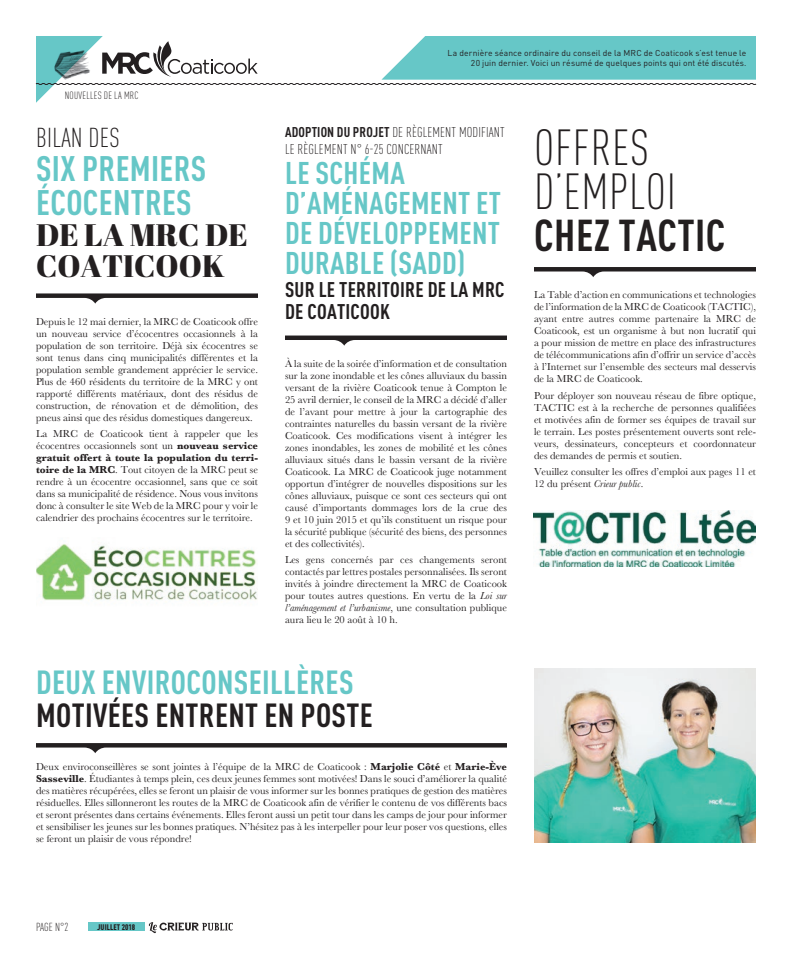
<style>
.page{position:relative;width:792px;height:972px;background:#fff}
.page>*{position:absolute;margin:0;border:0;box-sizing:border-box;transform-origin:0 0}
.t1{font:300 condensed 50px/44px "DINOT";letter-spacing:.01em;color:#231f20}
.t2{font:700 condensed 44px "DINOT";color:#231f20}
.t3{font:700 condensed 35px/34px "DINOT";letter-spacing:.01em;color:#66c7c7}
.t4{font:700 condensed 33px "DINOT";letter-spacing:.01em;color:#66c7c7}
.t5{font:700 condensed 33px "DINOT";letter-spacing:.01em;color:#231f20}
.t6{font:700 condensed 31px/30px "DINOT";letter-spacing:.01em;color:#66c7c7}
.t7{font:31px/31px "Abril Fatface";color:#231f20}
.t8{font:300 condensed 27px "DINOT";letter-spacing:.01em;color:#231f20}
.t9{font:700 condensed 21px/22px "DINOT";letter-spacing:.01em;color:#231f20}
.t10{font:300 condensed 14px/17px "DINOT";letter-spacing:.01em;color:#231f20}
.t11{font:300 condensed 11.5px "DINOT";color:#231f20}
.t12{font:10.5px/12px "Baskerville";color:#231f20;text-align:justify}
.t13{font:300 condensed 10.5px "DINOT";letter-spacing:.03em;color:#231f20}
.t14{font:8.5px/10px "DINOT";letter-spacing:.015em;color:#231f20;text-align:right}
.t15{font:900 condensed 8px "DINOT";letter-spacing:.01em;color:#231f20}
.s1{font-weight:700}
.s2{font-style:italic}
</style>
<div class="page">
<svg style="left:35px;top:36px;width:722px;height:67px"></svg>
<svg style="left:149px;top:922px;width:84px;height:11px"></svg>
<div style="left:88px;top:922px;width:56px;height:9px;background:#66c7c7"></div>
<img style="left:534px;top:669px;width:222px;height:173px">
<img style="left:36px;top:544px;width:222px;height:57px">
<img style="left:534px;top:510px;width:222px;height:57px">
<svg style="left:36px;top:293px;width:222px;height:11px"></svg>
<svg style="left:285px;top:336px;width:222px;height:10px"></svg>
<svg style="left:534px;top:267px;width:222px;height:10px"></svg>
<svg style="left:36px;top:743px;width:471px;height:10px"></svg>
<p class="t13" style="left:65px;top:89px;width:65px">NOUVELLES DE LA MRC</p>
<h3 class="t8" style="left:36px;top:122px;width:85px">BILAN DES</h3>
<h3 class="t3" style="left:36px;top:151px;width:172px">SIX PREMIERS<br>ÉCOCENTRES</h3>
<h3 class="t7" style="left:36px;top:219px;width:213px">DE LA MRC DE<br>COATIC OOK</h3>
<p class="t12" style="left:36px;top:315px;width:224px">Depuis le 12 mai dernier, la MRC de Coaticook offre un nouveau service d’écocentres occasionnels à la population de son territoire. Déjà six écocentres se sont tenus dans cinq municipalités différentes et la population semble grandement apprécier le service.<br>Plus de 460 résidents du territoire de la MRC y ont rapporté différents matériaux, dont des résidus de construction, de rénovation et de démolition, des pneus ainsi que des résidus domestiques dangereux.</p>
<p class="t12" style="left:36px;top:428px;width:224px">La MRC de Coaticook tient à rappeler que les écocentres occasionnels sont un <span class="s1">nouveau service gratuit offert à toute la population du terri&shy;toire de la MRC</span>. Tout citoyen de la MRC peut se rendre à un écocentre occasionnel, sans que ce soit dans sa municipalité de résidence. Nous vous invitons donc à consulter le site Web de la MRC pour y voir le calendrier des prochains écocentres sur le territoire.</p>
<p class="t14" style="left:448px;top:48px;width:300px">La dernière séance ordinaire du conseil de la MRC de Coaticook s’est tenue le<br>20 juin dernier. Voici un résumé de quelques points qui ont été discutés.</p>
<h3 class="t10" style="left:285px;top:124px;width:221px"><span class="s1">ADOPTION DU PROJET</span> DE RÈGLEMENT MODIFIANT<br>LE RÈGLEMENT N° 6-25 CONCERNANT</h3>
<h3 class="t6" style="left:285px;top:158px;width:217px">LE SCHÉMA<br>D’AMÉNAGEMENT ET<br>DE DÉVELOPPEMENT<br>DURABLE (SADD</h3>
<h3 class="t6" style="left:457px;top:248px;width:10px">)</h3>
<h3 class="t9" style="left:285px;top:278px;width:199px">SUR LE TERRITOIRE DE LA MRC<br>DE COATICOOK</h3>
<p class="t12" style="left:285px;top:357px;width:224px">À la suite de la soirée d’information et de consultation sur la zone inondable et les cônes alluviaux du bassin versant de la rivière Coaticook tenue à Compton le 25 avril dernier, le conseil de la MRC a décidé d’aller de l’avant pour mettre à jour la cartographie des contraintes naturelles du bassin versant de la rivière Coaticook. Ces modifications visent à intégrer les zones inondables, les zones de mobilité et les cônes alluviaux situés dans le bassin versant de la rivière Coaticook. La MRC de Coaticook juge notamment opportun d’intégrer de nouvelles dispositions sur les cônes alluviaux, puisque ce sont ces secteurs qui ont causé d’importants dommages lors de la crue des 9 et 10 juin 2015 et qu’ils constituent un risque pour la sécurité publique (sécurité des biens, des personnes et des collectivités).</p>
<p class="t12" style="left:285px;top:554px;width:224px">Les gens concernés par ces changements seront contactés par lettres postales personnalisées. Ils seront invités à joindre directement la MRC de Coaticook pour toutes autres questions. En vertu de la <span class="s2">Loi sur l’aménagement et l’urbanisme</span>, une consultation publique aura lieu le 20 août à 10 h.</p>
<h1 class="t1" style="left:534px;top:125px;width:143px">OFFRES<br>D’EMPLOI</h1>
<h2 class="t2" style="left:534px;top:208px;width:103px">CHEZ TACTIC</h2>
<p class="t12" style="left:534px;top:289px;width:224px">La Table d’action en communications et technologies de l’information de la MRC de Coaticook (TACTIC), ayant entre autres comme partenaire la MRC de Coaticook, est un organisme à but non lucratif qui a pour mission de mettre en place des infrastructures de télécommunications afin d’offrir un service d’accès à l’Internet sur l’ensemble des secteurs mal desservis de la MRC de Coaticook.</p>
<p class="t12" style="left:534px;top:389px;width:224px">Pour déployer son nouveau réseau de fibre optique, TACTIC est à la recherche de personnes qualifiées et motivées afin de former ses équipes de travail sur le terrain. Les postes présentement ouverts sont rele&shy;veurs, dessinateurs, concepteurs et coordonnateur des demandes de permis et soutien.</p>
<p class="t12" style="left:534px;top:466px;width:224px">Veuillez consulter les offres d’emploi aux pages 11 et<br>12 du présent <span class="s2">Crieur public</span>.</p>
<h3 class="t4" style="left:36px;top:662px;width:319px">DEUX ENVIROCONSEILLÈRES</h3>
<h3 class="t5" style="left:36px;top:695px;width:338px">MOTIVÉES ENTRENT EN POSTE</h3>
<p class="t12" style="left:36px;top:760px;width:473px">Deux enviroconseillères se sont jointes à l’équipe de la MRC de Coaticook : <span class="s1">Marjolie Côté</span> et <span class="s1">Marie-Ève Sasseville</span>. Étudiantes à temps plein, ces deux jeunes femmes sont motivées! Dans le souci d’améliorer la qualité des matières récupérées, elles se feront un plaisir de vous informer sur les bonnes pratiques de gestion des matières résiduelles. Elles sillonneront les routes de la MRC de Coaticook afin de vérifier le contenu de vos différents bacs et seront présentes dans certains événements. Elles feront aussi un petit tour dans les camps de jour pour informer et sensibiliser les jeunes sur les bonnes pratiques. N’hésitez pas à les interpeller pour leur poser vos questions, elles se feront un plaisir de vous répondre!</p>
<p class="t11" style="left:36px;top:921px;width:5px">PAGE</p>
<p class="t11" style="left:55px;top:921px;width:15px">N°2</p>
<p class="t15" style="left:97px;top:922px;width:40px">Juillet 2018</p>
</div>
